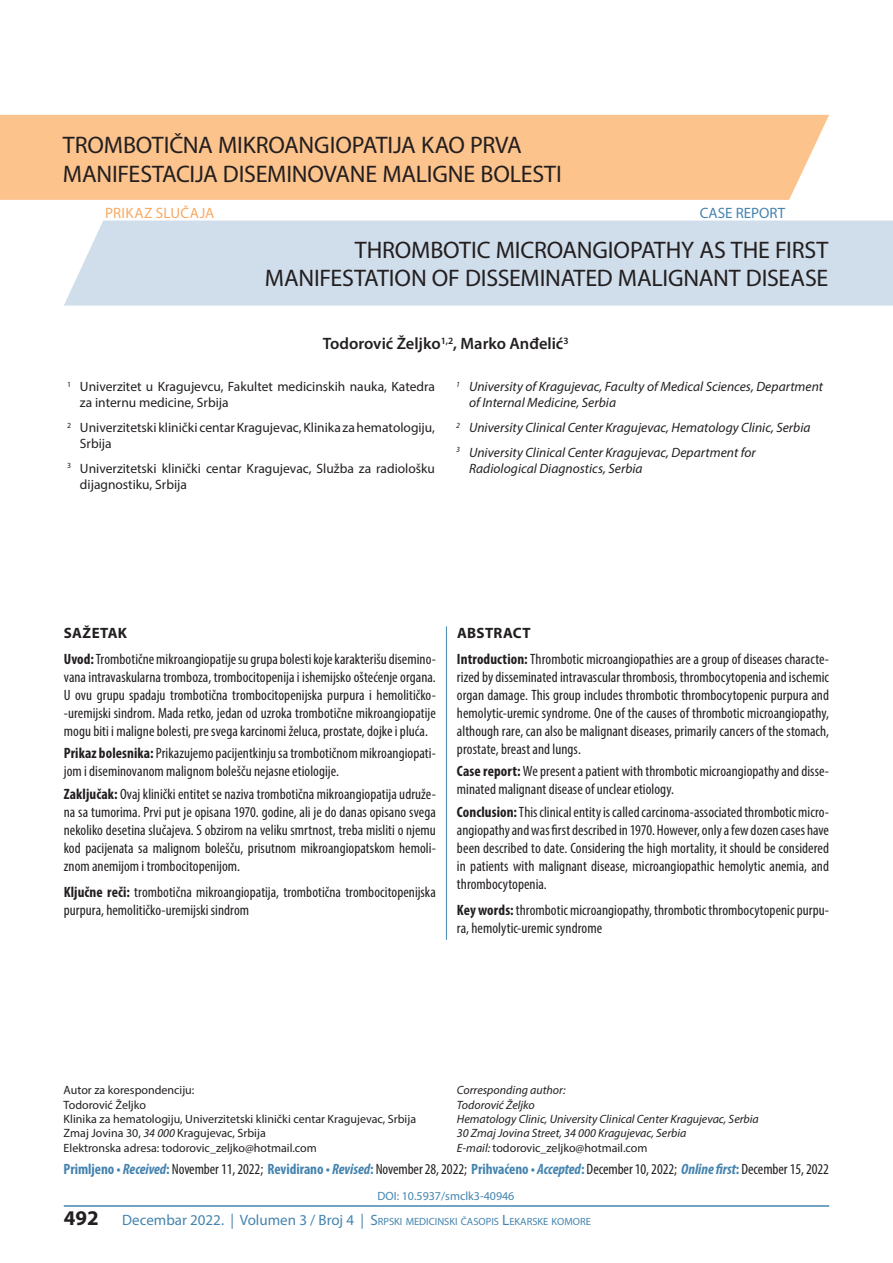
<style>
.page{position:relative;width:893px;height:1263px;background:#fff}
.page>*{position:absolute;margin:0;border:0;box-sizing:border-box;transform-origin:0 0}
.t1{font:24px/28.8px "Myriad Pro";letter-spacing:-.005em;color:#231f20}
.t2{font:700 21px "Myriad Pro";color:#231f20}
.t3{font:600 16.5px "Myriad Pro";color:#231f20}
.t4{font:condensed 15px/18px "Myriad Pro";letter-spacing:.005em;color:#231f20}
.t5{font:15px "Myriad Pro";letter-spacing:.02em;color:#f9a963}
.t6{font:15px "Myriad Pro";color:#4584af}
.t7{font:13.5px/16.2px "Myriad Pro";color:#231f20}
.t8{font:italic 13.5px/16.2px "Myriad Pro";letter-spacing:.005em;color:#231f20}
.t9{font:12px/14.4px "Myriad Pro";color:#231f20}
.t10{font:italic 12px/14.4px "Myriad Pro";color:#231f20}
.t11{font:12px "Myriad Pro";color:#4584af}
.t12{font:10.5px "Myriad Pro";color:#4584af}
.s1{font-weight:700;font-stretch:normal}
.s2{font-weight:700}
.s3{font-style:italic}
.s4{font-style:normal}
.s5{font-weight:700;color:#4584af}
.s6{font-weight:700;font-style:italic;color:#4584af}
.s7{font-size:15px}
</style>
<div class="page">
<hr style="left:64px;top:1205px;width:765px;height:2px;background:#4584af">
<div style="left:0;top:115px;width:829px;height:85px;background:#fcc38c"></div>
<div style="left:64px;top:221px;width:829px;height:85px;background:#d0ddeb"></div>
<hr style="left:446px;top:626px;width:1px;height:314px;background:#4584af">
<h1 class="t1" style="left:63px;top:130px;width:500px">TROMBOTIČNA MIKROANGIOPATIJA KAO PRVA<br>MANIFESTACIJA DISEMINOVANE MALIGNE BOLESTI</h1>
<p class="t5" style="left:105px;top:203px;width:111px">PRIKAZ SLUČAJA</p>
<p class="t6" style="left:700px;top:203px;width:46px">CASEREPORT</p>
<h1 class="t1" style="left:265px;top:235px;width:565px;text-align:right">THROMBOTIC MICROANGIOPATHY AS THE FIRST<br>MANIFESTATION OF DISSEMINATED MALIGNANT DISEASE</h1>
<p class="t3" style="left:323px;top:333px;width:247px">Todorović Željko<sup>1,2</sup>, Marko Anđelić<sup>3</sup></p>
<p class="t7" style="left:80px;top:378px;width:357px;text-indent:-13px"><sup>1</sup> Univerzitet u Kragujevcu, Fakultet medicinskih nauka, Katedra za internu medicine, Srbija</p>
<p class="t7" style="left:80px;top:419px;width:357px;text-indent:-13px"><sup>2</sup> Univerzitetski klinički centar Kragujevac, Klinika za hematologiju,<br>Srbija</p>
<p class="t7" style="left:80px;top:460px;width:357px;text-indent:-13px"><sup>3</sup> Univerzitetski klinički centar Kragujevac, Služba za radiološku dijagnostiku, Srbija</p>
<p class="t8" style="left:469px;top:378px;width:356px;text-indent:-13px"><sup>1</sup> University of Kragujevac, Faculty of Medical Sciences, Department of Internal Medicine, Serbia</p>
<p class="t8" style="left:456px;top:415px;width:356px;line-height:24.8px"><sup>2</sup> University Clinical Center Kragujevac, Hematology Clinic, Serbia<br><sup>3</sup> University Clinical Center Kragujevac, Department for</p>
<p class="t8" style="left:469px;top:460px;width:175px">Radiological Diagnostics, Serbia</p>
<p class="t4" style="left:64px;top:619px;width:374px;line-height:26.5px"><span class="s1">SAŽETAK<br></span><span class="s2">Uvod:</span> Trombotične mikroangiopatije su grupa bolesti koje karakterišu disemino-</p>
<p class="t4" style="left:64px;top:668px;width:374px;text-align:justify">vana intravaskularna tromboza, trombocitopenija i ishemijsko oštećenje organa.<br>U ovu grupu spadaju trombotična trombocitopenijska purpura i hemolitičko--uremijski sindrom. Mada retko, jedan od uzroka trombotične mikroangiopatije mogu biti i maligne bolesti, pre svega karcinomi želuca, prostate, dojke i pluća.</p>
<p class="t4" style="left:64px;top:744px;width:374px"><span class="s2">Prikaz bolesnika:</span> Prikazujemo pacijentkinju sa trombotičnom mikroangiopati&shy;jom i diseminovanom malignom bolešču nejasne etiologije.</p>
<p class="t4" style="left:64px;top:784px;width:374px;text-align:justify"><span class="s2">Zaključak:</span> Ovaj klinički entitet se naziva trombotična mikroangiopatija udruže&shy;na sa tumorima. Prvi put je opisana 1970. godine, ali je do danas opisano svega nekoliko desetina slučajeva. S obzirom na veliku smrtnost, treba misliti o njemu kod pacijenata sa malignom bolešču, prisutnom mikroangiopatskom hemoli&shy;znom anemijom i trombocitopenijom.</p>
<p class="t4" style="left:64px;top:883px;width:374px"><span class="s2">Ključne reči:</span> trombotična mikroangiopatija, trombotična trombocitopenijska purpura, hemolitičko-uremijski sindrom</p>
<p class="t4" style="left:457px;top:619px;width:374px;line-height:26.5px"><span class="s1">ABSTRACT<br></span><span class="s2">Introduction:</span> Thrombotic microangiopathies are a group of diseases characte-</p>
<p class="t4" style="left:457px;top:668px;width:374px;text-align:justify">rized by disseminated intravascular thrombosis, thrombocytopenia and ischemic organ damage. This group includes thrombotic thrombocytopenic purpura and hemolytic-uremic syndrome. One of the causes of thrombotic microangiopathy, although rare, can also be malignant diseases, primarily cancers of the stomach, prostate, breast and lungs.</p>
<p class="t4" style="left:457px;top:762px;width:374px"><span class="s2">Case report:</span> We present a patient with thrombotic microangiopathy and disse&shy;minated malignant disease of unclear etiology.</p>
<p class="t4" style="left:457px;top:802px;width:374px;text-align:justify"><span class="s2">Conclusion:</span> This clinical entity is called carcinoma-associated thrombotic micro&shy;angiopathy and was first described in 1970. However, only a few dozen cases have been described to date. Considering the high mortality, it should be considered in patients with malignant disease, microangiopathic hemolytic anemia, and thrombocytopenia.</p>
<p class="t4" style="left:457px;top:901px;width:374px"><span class="s2">Key words:</span> thrombotic microangiopathy, thrombotic thrombocytopenic purpu&shy;ra, hemolytic-uremic syndrome</p>
<p class="t9" style="left:64px;top:1083px;width:354px">Autor za korespondenciju:<br>Todorović Željko<br>Klinika za hematologiju, Univerzitetski klinički centar Kragujevac, Srbija Zmaj Jovina 30, <span class="s3">34 000</span> Kragujevac, Srbija<br>Elektronska adresa: todorovic_zeljko@hotmail.com</p>
<p class="t10" style="left:457px;top:1083px;width:303px">Corresponding author:<br>Todorović Željko<br>Hematology Clinic, University Clinical Center Kragujevac, Serbia 30 Zmaj Jovina Street, 34 000 Kragujevac, Serbia<br>E-mail: <span class="s4">todorovic_zeljko@hotmail.com</span></p>
<p class="t11" style="left:378px;top:1189px;width:138px">DOI: 10.5937/smclk3-40946</p>
<p class="t4" style="left:64px;top:1160px;width:767px"><span class="s5">Primljeno •</span> <span class="s6">Received</span><span class="s5">:</span> November 11, 2022; <span class="s5">Revidirano •</span> <span class="s6">Revised</span><span class="s5">:</span> November 28, 2022; <span class="s5">Prihvaćeno •</span> <span class="s6">Accepted</span><span class="s5">:</span> December 10, 2022; <span class="s6">Online first</span><span class="s5">:</span> December 15, 2022</p>
<h2 class="t2" style="left:64px;top:1204px;width:36px">492</h2>
<p class="t12" style="left:122px;top:1215px;width:470px"><span class="s7">Decembar 2022. | Volumen 3 / Broj 4 |</span> <span class="s7">S</span>RPSKI MEDICINSKI ČASOPIS <span class="s7">L</span>EKARSKE KOMORE</p>
</div>
